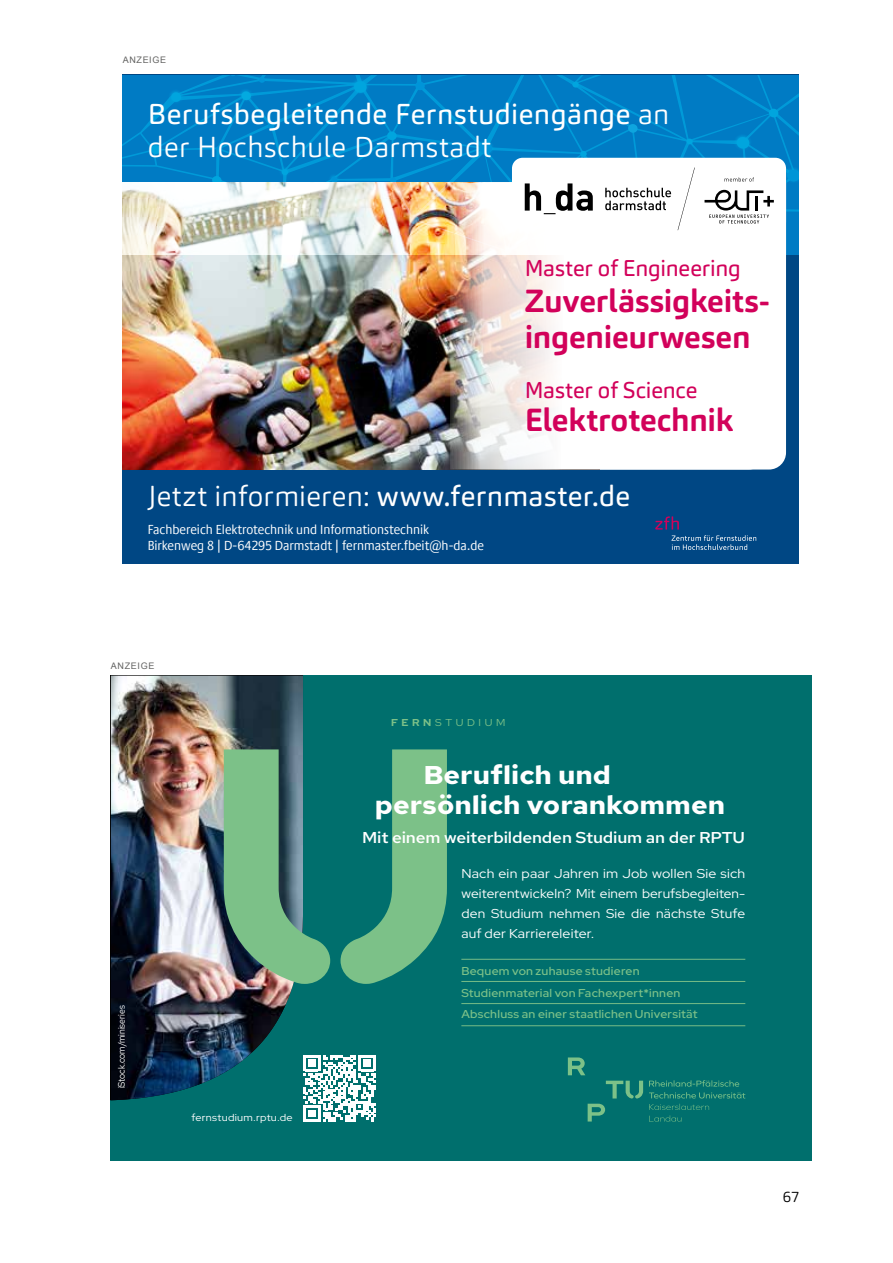
<style>
.page{position:relative;width:893px;height:1263px;background:#fff}
.page>*{position:absolute;margin:0;border:0;box-sizing:border-box;transform-origin:0 0}
.t1{font:700 31.65px/36.2px "Carnas";letter-spacing:-.005em;color:#d2015a}
.t2{font:28.5px/33px "Carnas";letter-spacing:.015em;color:#fff}
.t3{font:300 28.5px "Carnas";letter-spacing:.01em;color:#fff}
.t4{font:700 25.65px/30.9px "Red Hat Text";color:#fff;scale:1.1 1}
.t5{font:22.65px "Carnas";letter-spacing:-.01em;color:#d2015a}
.t6{font:600 15.75px "Red Hat Text";letter-spacing:-.01em;color:#fff;scale:1.1 1}
.t7{font:300 15px "Carnas";color:#000}
.t8{font:condensed 13.5px/16.5px "Praxis Next";color:#fff}
.t9{font:12.9px/20px "Red Hat Display";letter-spacing:.015em;color:#fff;text-align:justify;scale:1.1 1}
.t10{font:600 11.4px/21.5px "Red Hat Display";letter-spacing:.02em;color:#7cc188;scale:1.06 1}
.t11{font:10.05px "Red Hat Display";letter-spacing:.025em;color:#fff;scale:1.1 1}
.t12{font:10.05px "Red Hat Display";letter-spacing:.335em;color:#7cc188;scale:1.1 1}
.t13{font:9.45px "Red Hat Display";color:#fff;scale:.91 1}
.t14{font:9px "Arial";letter-spacing:.075em;color:#626261}
.s1{font-weight:300}
.s2{font-weight:400}
.s3{font-weight:800}
</style>
<div class="page">
<div style="left:123px;top:74px;width:676px;height:489px;background:#004784"></div>
<img style="left:123px;top:252px;width:327px;height:217px">
<svg style="left:450px;top:252px;width:336px;height:217px;background:#f5f2f1"></svg>
<svg style="left:123px;top:75px;width:676px;height:177px;background:#4d9ec8"></svg>
<svg style="left:474px;top:138px;width:23px;height:21px"></svg>
<svg style="left:349px;top:76px;width:23px;height:22px"></svg>
<svg style="left:146px;top:141px;width:19px;height:18px"></svg>
<svg style="left:415px;top:81px;width:10px;height:10px"></svg>
<svg style="left:768px;top:108px;width:11px;height:10px"></svg>
<div style="left:572px;top:81px;width:7px;height:7px;background:#00a5de;border-radius:3px"></div>
<div style="left:268px;top:122px;width:6px;height:7px;background:#0094d8;border-radius:3px"></div>
<svg style="left:282px;top:200px;width:6px;height:7px"></svg>
<svg style="left:277px;top:165px;width:16px;height:15px"></svg>
<div style="left:281px;top:169px;width:7px;height:6px;background:#00a5de;border-radius:3px"></div>
<div style="left:390px;top:177px;width:7px;height:6px;background:#0094d8;border-radius:3px"></div>
<svg style="left:327px;top:172px;width:15px;height:15px"></svg>
<div style="left:331px;top:176px;width:7px;height:7px;background:#0094d8;border-radius:3px"></div>
<div style="left:258px;top:77px;width:7px;height:6px;background:#0094d8;border-radius:3px"></div>
<svg style="left:167px;top:88px;width:19px;height:19px"></svg>
<div style="left:216px;top:146px;width:7px;height:6px;background:#0094d8;border-radius:3px"></div>
<svg style="left:747px;top:75px;width:18px;height:1px"></svg>
<svg style="left:237px;top:87px;width:19px;height:18px"></svg>
<svg style="left:212px;top:176px;width:10px;height:9px"></svg>
<svg style="left:387px;top:131px;width:10px;height:10px"></svg>
<svg style="left:405px;top:210px;width:18px;height:18px"></svg>
<svg style="left:655px;top:516px;width:101px;height:34px"></svg>
<svg style="left:505px;top:124px;width:294px;height:130px;background:#a7cde2"></svg>
<div style="left:111px;top:676px;width:701px;height:485px;background:#006f6d"></div>
<img style="left:111px;top:676px;width:192px;height:424px">
<svg style="left:224px;top:749px;width:223px;height:235px;fill:#7cc188"></svg>
<hr style="left:461px;top:959px;width:284px;height:1px;background:#7cc188">
<hr style="left:461px;top:981px;width:284px;height:1px;background:#7cc188">
<hr style="left:461px;top:1003px;width:284px;height:1px;background:#7cc188">
<hr style="left:461px;top:1025px;width:284px;height:1px;background:#7cc188">
<svg style="left:568px;top:1057px;width:17px;height:18px"></svg>
<svg style="left:588px;top:1104px;width:17px;height:17px"></svg>
<svg style="left:606px;top:1081px;width:37px;height:17px"></svg>
<svg style="left:649px;top:1104px;width:60px;height:18px"></svg>
<svg style="left:649px;top:1080px;width:96px;height:18px"></svg>
<svg style="left:303px;top:1055px;width:73px;height:67px"></svg>
<p class="t14" style="left:123px;top:54px;width:45px">ANZEIGE</p>
<h2 class="t2" style="left:148px;top:98px;width:523px">Berufsbegleitende Fernstudiengänge <span class="s1">an der Hochschule Darmstadt</span></h2>
<h3 class="t5" style="left:525px;top:254px;width:218px">Master of Engineering</h3>
<h1 class="t1" style="left:525px;top:283px;width:246px">Zuverlässigkeits&shy;ingenieurwesen</h1>
<h3 class="t5" style="left:525px;top:375px;width:174px">Master of Science</h3>
<h1 class="t1" style="left:525px;top:402px;width:210px">Elektrotechnik</h1>
<h2 class="t3" style="left:148px;top:478px;width:484px">Jetzt informieren: <span class="s2">www.fernmaster.de</span></h2>
<p class="t8" style="left:148px;top:520px;width:338px">Fachbereich Elektrotechnik und Informationstechnik<br>Birkenweg 8 | D-64295 Darmstadt | fernmaster.fbeit@h-da.de</p>
<p class="t14" style="left:111px;top:660px;width:45px">ANZEIGE</p>
<p class="t13" style="left:115px;top:1088px;width:93px;rotate:-90deg">iStock.com/miniseries</p>
<p class="t11" style="left:191px;top:1111px;width:94px">fernstudium.rptu.de</p>
<p class="t12" style="left:391px;top:716px;width:105px"><span class="s3">FERN</span>STUDIUM</p>
<h3 class="t4" style="left:375px;top:759px;width:320px;text-indent:48px">Beruflich und persönlich vorankommen</h3>
<p class="t6" style="left:362px;top:827px;width:350px">Mit einem weiterbildenden Studium an der RPTU</p>
<p class="t9" style="left:461px;top:863px;width:260px">Nach ein paar Jahren im Job wollen Sie sich weiterentwickeln? Mit einem berufsbegleiten&shy;den Studium nehmen Sie die nächste Stufe auf der Karriereleiter.</p>
<p class="t10" style="left:461px;top:960px;width:224px">Bequem von zuhause studieren<br>Studienmaterial von Fachexpert*innen<br>Abschluss an einer staatlichen Universität</p>
<p class="t7" style="left:783px;top:1187px;width:18px">67</p>
</div>
